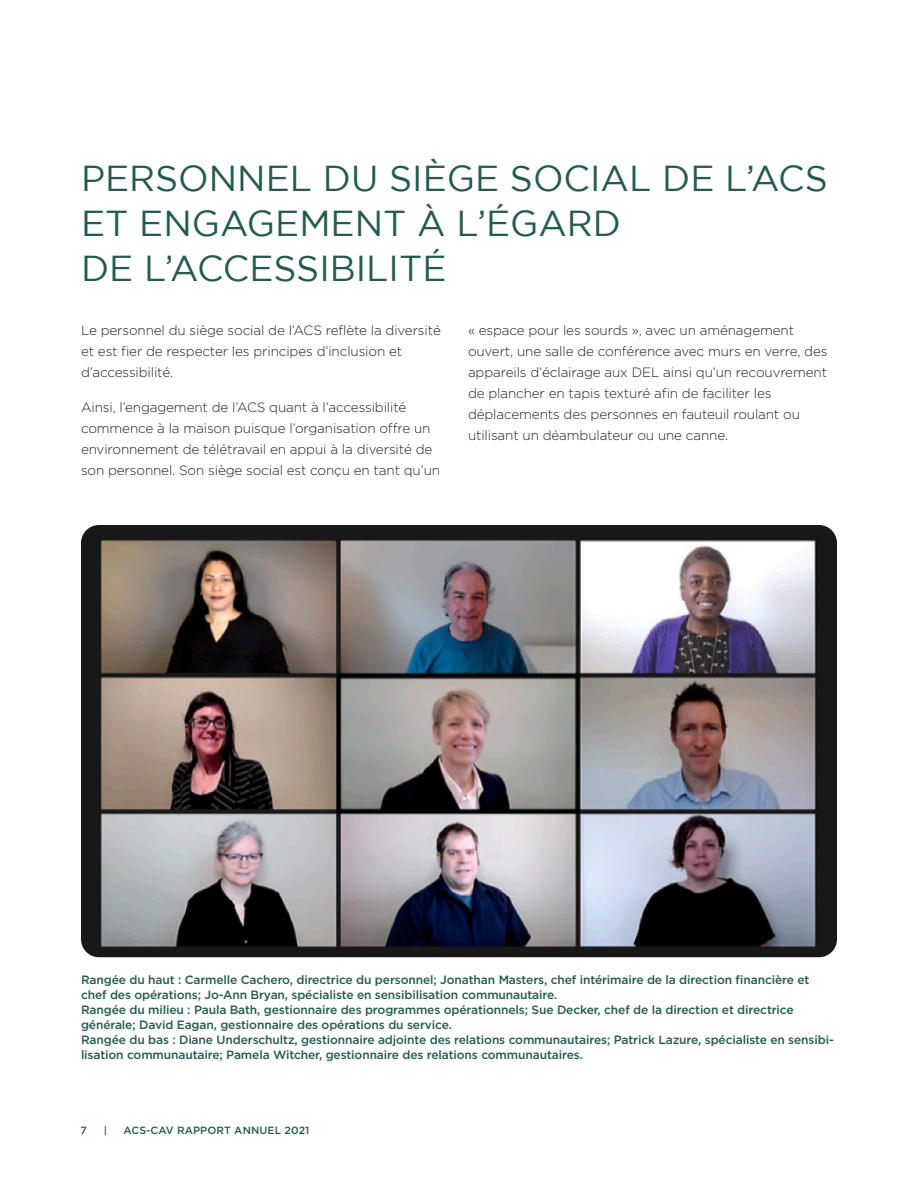
<style>
.page{position:relative;width:918px;height:1188px;background:#fff}
.page>*{position:absolute;margin:0;border:0;box-sizing:border-box;transform-origin:0 0}
.Heading{font:36px/45px "Gotham HTF";color:#245b4e}
.Body{font:300 13.5px/21px "Gotham";letter-spacing:-.01em;color:#231f20}
.t1{font:500 12px/15px "Gotham";letter-spacing:-.01em;color:#245b4e}
.t2{font:500 10.5px "Gotham";letter-spacing:.01em;color:#205c4f}
</style>
<div class="page">
<img style="left:81px;top:525px;width:756px;height:432px">
<p class="Heading" style="left:81px;top:155px;width:748px">PERSONNEL DU SIÈGE SOCIAL DE L’ACS<br>ET ENGAGEMENT À L’ÉGARD<br>DE L’ACCESSIBILITÉ</p>
<p class="Body" style="left:81px;top:320px;width:361px">Le personnel du siège social de l’ACS reflète la diversité et est fier de respecter les principes d’inclusion et d’accessibilité.</p>
<p class="Body" style="left:81px;top:396px;width:361px">Ainsi, l’engagement de l’ACS quant à l’accessibilité commence à la maison puisque l’organisation offre un environnement de télétravail en appui à la diversité de son personnel. Son siège social est conçu en tant qu’un</p>
<p class="Body" style="left:468px;top:320px;width:361px">« espace pour les sourds », avec un aménagement ouvert, une salle de conférence avec murs en verre, des appareils d’éclairage aux DEL ainsi qu’un recouvrement de plancher en tapis texturé afin de faciliter les déplacements des personnes en fauteuil roulant ou utilisant un déambulateur ou une canne.</p>
<p class="t1" style="left:81px;top:972px;width:754px">Rangée du haut : Carmelle Cachero, directrice du personnel; Jonathan Masters, chef intérimaire de la direction financière et chef des opérations; Jo-Ann Bryan, spécialiste en sensibilisation communautaire.<br>Rangée du milieu : Paula Bath, gestionnaire des programmes opérationnels; Sue Decker, chef de la direction et directrice générale; David Eagan, gestionnaire des opérations du service.<br>Rangée du bas : Diane Underschultz, gestionnaire adjointe des relations communautaires; Patrick Lazure, spécialiste en sensibi&shy;lisation communautaire; Pamela Witcher, gestionnaire des relations communautaires.</p>
<p class="t2" style="left:81px;top:1123px;width:8px">7</p>
<p class="t2" style="left:104px;top:1123px;width:5px">|</p>
<p class="t2" style="left:124px;top:1123px;width:187px">ACS-CAV RAPPORT ANNUEL 2021</p>
</div>
